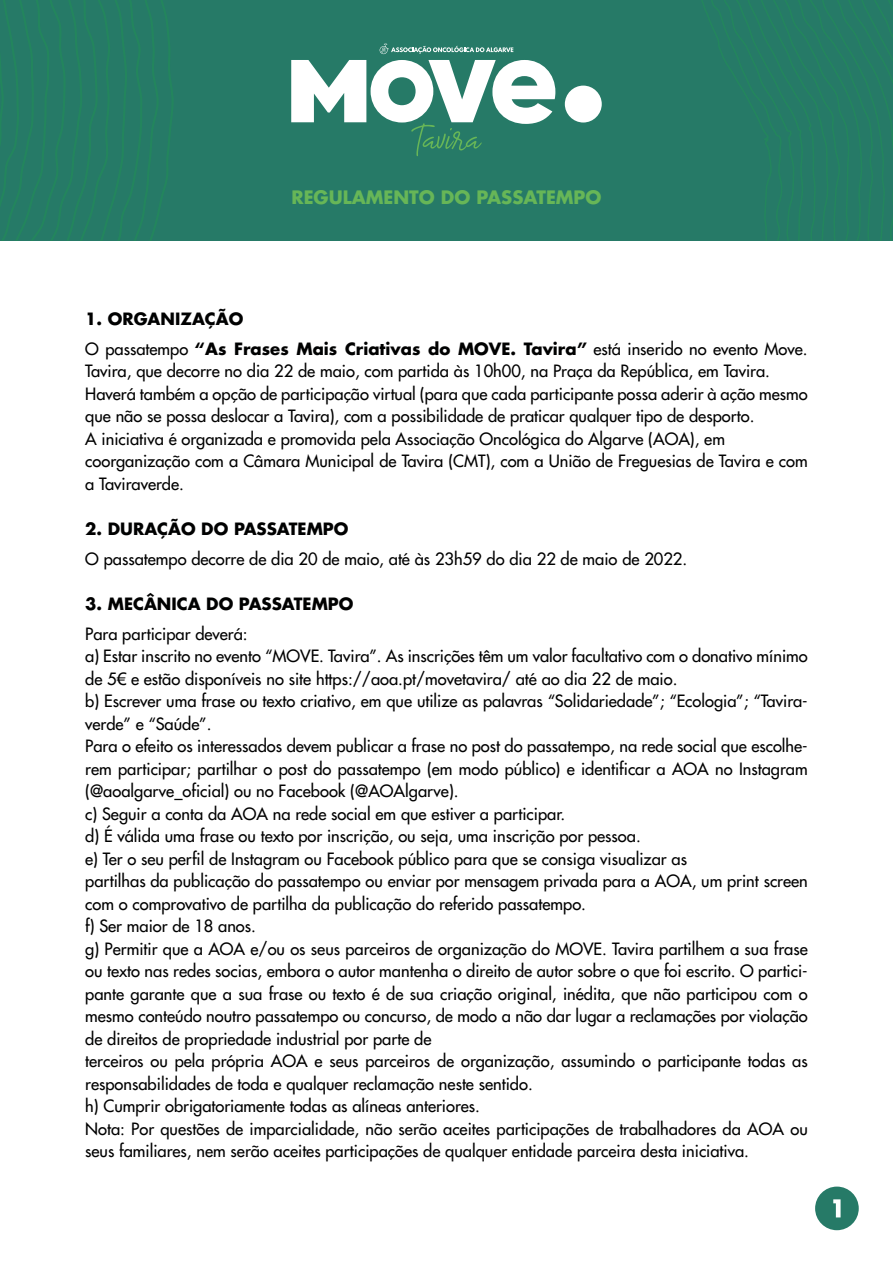
<style>
.page{position:relative;width:893px;height:1263px;background:#fff}
.page>*{position:absolute;margin:0;border:0;box-sizing:border-box;transform-origin:0 0}
.t1{font:700 18px "Futura LT";color:#67b657}
.t2{font:16.5px/22.5px "Futura LT";color:#000101}
.t3{font:700 16.5px/30px "Futura LT";color:#000101}
.s1{font-weight:400}
</style>
<div class="page">
<div style="left:0;top:0;width:893px;height:241px;background:#267a67"></div>
<svg style="left:0;top:0;width:173px;height:241px"></svg>
<svg style="left:702px;top:0;width:191px;height:241px"></svg>
<div style="left:565px;top:86px;width:37px;height:37px;background:#fff;border-radius:50%"></div>
<svg style="left:291px;top:60px;width:264px;height:96px"></svg>
<svg style="left:380px;top:43px;width:133px;height:11px"></svg>
<div style="left:815px;top:1186px;width:44px;height:44px;background:#267a67;border-radius:50%"></div>
<svg style="left:833px;top:1199px;width:8px;height:18px"></svg>
<p class="t1" style="left:291px;top:185px;width:311px">REGULAMENTO DO PASSATEMPO</p>
<p class="t3" style="left:85px;top:303px;width:724px">1. ORGANIZAÇÃO<br><span class="s1">O passatempo</span> “As Frases Mais Criativas do MOVE. Tavira” <span class="s1">está inserido no evento Move.</span></p>
<p class="t2" style="left:85px;top:360px;width:724px">Tavira, que decorre no dia 22 de maio, com partida às 10h00, na Praça da República, em Tavira.<br>Haverá também a opção de participação virtual (para que cada participante possa aderir à ação mesmo que não se possa deslocar a Tavira), com a possibilidade de praticar qualquer tipo de desporto.<br>A iniciativa é organizada e promovida pela Associação Oncológica do Algarve (AOA), em coorganização com a Câmara Municipal de Tavira (CMT), com a União de Freguesias de Tavira e com a Taviraverde.</p>
<p class="t3" style="left:85px;top:513px;width:265px">2. DURAÇÃO DO PASSATEMPO</p>
<p class="t2" style="left:85px;top:547px;width:603px">O passatempo decorre de dia 20 de maio, até às 23h59 do dia 22 de maio de 2022.</p>
<p class="t3" style="left:85px;top:588px;width:270px">3. MECÂNICA DO PASSATEMPO</p>
<p class="t2" style="left:85px;top:622px;width:724px">Para participar deverá:<br>a) Estar inscrito no evento “MOVE. Tavira”. As inscrições têm um valor facultativo com o donativo mínimo de 5€ e estão disponíveis no site https://aoa.pt/movetavira/ até ao dia 22 de maio.<br>b) Escrever uma frase ou texto criativo, em que utilize as palavras “Solidariedade”; “Ecologia”; “Tavira&shy;verde” e “Saúde”.<br>Para o efeito os interessados devem publicar a frase no post do passatempo, na rede social que escolhe&shy;rem participar; partilhar o post do passatempo (em modo público) e identificar a AOA no Instagram (@aoalgarve_oficial) ou no Facebook (@AOAlgarve).<br>c) Seguir a conta da AOA na rede social em que estiver a participar.<br>d) É válida uma frase ou texto por inscrição, ou seja, uma inscrição por pessoa.<br>e) Ter o seu perfil de Instagram ou Facebook público para que se consiga visualizar as<br>partilhas da publicação do passatempo ou enviar por mensagem privada para a AOA, um print screen com o comprovativo de partilha da publicação do referido passatempo.<br>f) Ser maior de 18 anos.<br>g) Permitir que a AOA e/ou os seus parceiros de organização do MOVE. Tavira partilhem a sua frase ou texto nas redes socias, embora o autor mantenha o direito de autor sobre o que foi escrito. O partici&shy;pante garante que a sua frase ou texto é de sua criação original, inédita, que não participou com o mesmo conteúdo noutro passatempo ou concurso, de modo a não dar lugar a reclamações por violação de direitos de propriedade industrial por parte de<br>terceiros ou pela própria AOA e seus parceiros de organização, assumindo o participante todas as responsabilidades de toda e qualquer reclamação neste sentido.<br>h) Cumprir obrigatoriamente todas as alíneas anteriores.<br>Nota: Por questões de imparcialidade, não serão aceites participações de trabalhadores da AOA ou seus familiares, nem serão aceites participações de qualquer entidade parceira desta iniciativa.</p>
</div>
